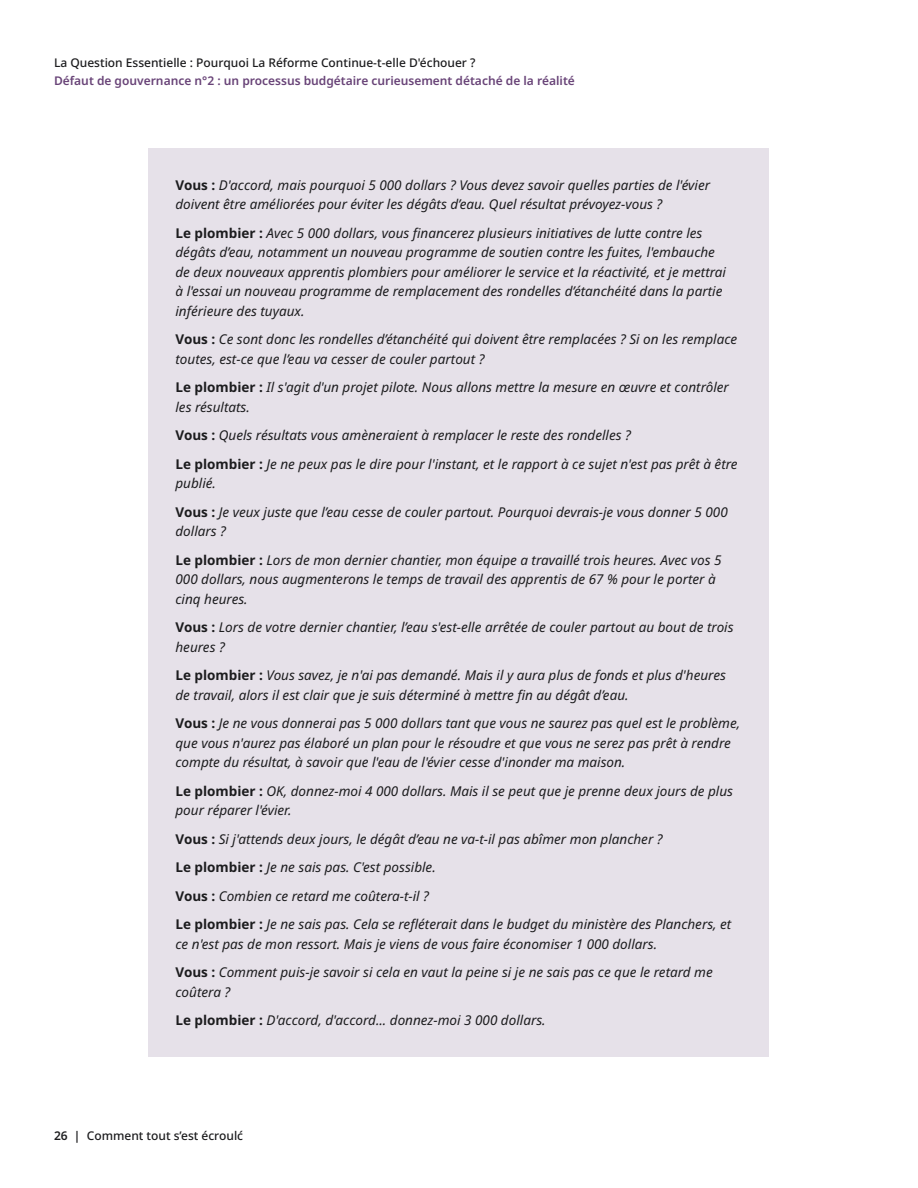
<style>
.page{position:relative;width:918px;height:1188px;background:#fff}
.page>*{position:absolute;margin:0;border:0;box-sizing:border-box;transform-origin:0 0}
.t1{font:italic 13.5px/19.5px "Noto Sans";color:#1c1c1e}
.t2{font:500 12px "Noto Sans";color:#1c1c1e}
.t3{font:600 12px "Noto Sans";color:#684377}
.s1{font-weight:700;font-style:normal}
.s2{font-weight:600}
</style>
<div class="page">
<div style="left:148px;top:148px;width:622px;height:92px;background:#e6e1e9"></div>
<div style="left:148px;top:196px;width:622px;height:151px;background:#e6e1e9"></div>
<div style="left:148px;top:303px;width:622px;height:92px;background:#e6e1e9"></div>
<div style="left:148px;top:351px;width:622px;height:92px;background:#e6e1e9"></div>
<div style="left:148px;top:428px;width:622px;height:91px;background:#e6e1e9"></div>
<div style="left:148px;top:476px;width:622px;height:91px;background:#e6e1e9"></div>
<div style="left:148px;top:524px;width:622px;height:111px;background:#e6e1e9"></div>
<div style="left:148px;top:591px;width:622px;height:92px;background:#e6e1e9"></div>
<div style="left:148px;top:639px;width:622px;height:92px;background:#e6e1e9"></div>
<div style="left:148px;top:687px;width:622px;height:111px;background:#e6e1e9"></div>
<div style="left:148px;top:754px;width:622px;height:92px;background:#e6e1e9"></div>
<div style="left:148px;top:831px;width:622px;height:72px;background:#e6e1e9"></div>
<div style="left:148px;top:888px;width:622px;height:92px;background:#e6e1e9"></div>
<div style="left:148px;top:936px;width:622px;height:92px;background:#e6e1e9"></div>
<div style="left:148px;top:984px;width:622px;height:72px;background:#e6e1e9"></div>
<p class="t2" style="left:54px;top:54px;width:423px">La Question Essentielle : Pourquoi La Réforme Continue-t-elle D'échouer ?</p>
<p class="t3" style="left:54px;top:72px;width:522px">Défaut de gouvernance n°2 : un processus budgétaire curieusement détaché de la réalité</p>
<p class="t1" style="left:176px;top:176px;width:536px"><span class="s1">Vous :</span> D'accord, mais pourquoi 5 000 dollars ? Vous devez savoir quelles parties de l'évier doivent être améliorées pour éviter les dégâts d’eau. Quel résultat prévoyez-vous ?</p>
<p class="t1" style="left:176px;top:224px;width:552px"><span class="s1">Le plombier :</span> Avec 5 000 dollars, vous financerez plusieurs initiatives de lutte contre les dégâts d’eau, notamment un nouveau programme de soutien contre les fuites, l'embauche de deux nouveaux apprentis plombiers pour améliorer le service et la réactivité, et je mettrai à l'essai un nouveau programme de remplacement des rondelles d’étanchéité dans la partie inférieure des tuyaux.</p>
<p class="t1" style="left:176px;top:330px;width:563px"><span class="s1">Vous :</span> Ce sont donc les rondelles d’étanchéité qui doivent être remplacées ? Si on les remplace toutes, est-ce que l’eau va cesser de couler partout ?</p>
<p class="t1" style="left:176px;top:378px;width:555px"><span class="s1">Le plombier :</span> Il s'agit d'un projet pilote. Nous allons mettre la mesure en œuvre et contrôler les résultats.</p>
<p class="t1" style="left:176px;top:426px;width:457px"><span class="s1">Vous :</span> Quels résultats vous amèneraient à remplacer le reste des rondelles ?</p>
<p class="t1" style="left:176px;top:455px;width:564px"><span class="s1">Le plombier :</span> Je ne peux pas le dire pour l'instant, et le rapport à ce sujet n'est pas prêt à être publié.</p>
<p class="t1" style="left:176px;top:503px;width:554px"><span class="s1">Vous :</span> Je veux juste que l’eau cesse de couler partout. Pourquoi devrais-je vous donner 5 000 dollars ?</p>
<p class="t1" style="left:176px;top:551px;width:547px"><span class="s1">Le plombier :</span> Lors de mon dernier chantier, mon équipe a travaillé trois heures. Avec vos 5<br>000 dollars, nous augmenterons le temps de travail des apprentis de 67 % pour le porter à cinq heures.</p>
<p class="t1" style="left:176px;top:618px;width:560px"><span class="s1">Vous :</span> Lors de votre dernier chantier, l’eau s'est-elle arrêtée de couler partout au bout de trois heures ?</p>
<p class="t1" style="left:176px;top:666px;width:552px"><span class="s1">Le plombier :</span> Vous savez, je n'ai pas demandé. Mais il y aura plus de fonds et plus d'heures de travail, alors il est clair que je suis déterminé à mettre fin au dégât d’eau.</p>
<p class="t1" style="left:176px;top:714px;width:566px"><span class="s1">Vous :</span> Je ne vous donnerai pas 5 000 dollars tant que vous ne saurez pas quel est le problème, que vous n'aurez pas élaboré un plan pour le résoudre et que vous ne serez pas prêt à rendre compte du résultat, à savoir que l'eau de l'évier cesse d'inonder ma maison.</p>
<p class="t1" style="left:176px;top:782px;width:559px"><span class="s1">Le plombier :</span> OK, donnez-moi 4 000 dollars. Mais il se peut que je prenne deux jours de plus pour réparer l'évier.</p>
<p class="t1" style="left:176px;top:830px;width:489px"><span class="s1">Vous :</span> Si j'attends deux jours, le dégât d’eau ne va-t-il pas abîmer mon plancher ?</p>
<p class="t1" style="left:176px;top:858px;width:262px"><span class="s1">Le plombier :</span> Je ne sais pas. C'est possible.</p>
<p class="t1" style="left:176px;top:887px;width:255px"><span class="s1">Vous :</span> Combien ce retard me coûtera-t-il ?</p>
<p class="t1" style="left:176px;top:915px;width:557px"><span class="s1">Le plombier :</span> Je ne sais pas. Cela se refléterait dans le budget du ministère des Planchers, et ce n'est pas de mon ressort. Mais je viens de vous faire économiser 1 000 dollars.</p>
<p class="t1" style="left:176px;top:963px;width:539px"><span class="s1">Vous :</span> Comment puis-je savoir si cela en vaut la peine si je ne sais pas ce que le retard me coûtera ?</p>
<p class="t1" style="left:176px;top:1011px;width:372px"><span class="s1">Le plombier :</span> D'accord, d'accord... donnez-moi 3 000 dollars.</p>
<p class="t2" style="left:54px;top:1128px;width:191px"><span class="s2">26 |</span> Comment tout s’est écroulć</p>
</div>
